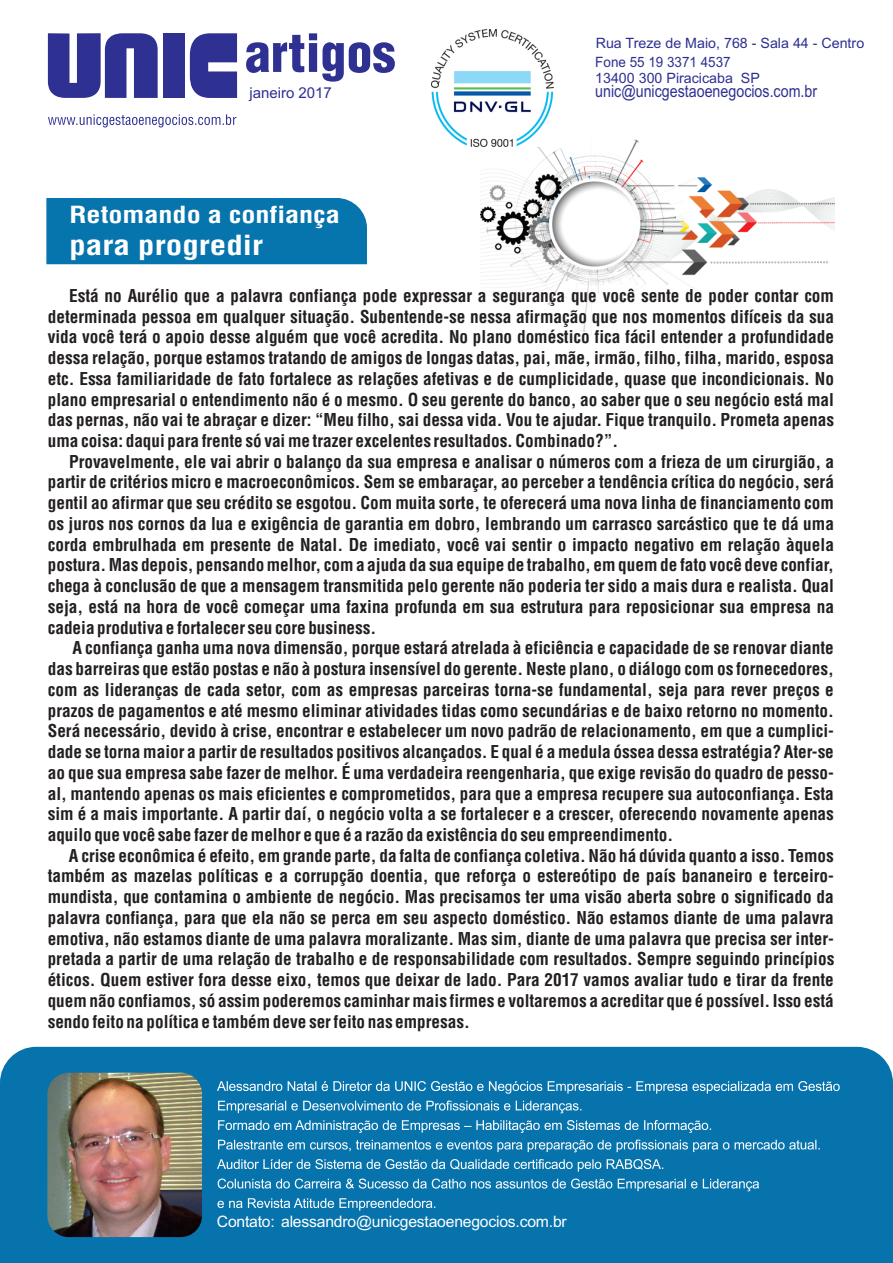
<style>
.page{position:relative;width:893px;height:1263px;background:#fff}
.page>*{position:absolute;margin:0;border:0;box-sizing:border-box;transform-origin:0 0}
.t1{font:27px "Switzerland Condensed";color:#fff;scale:1.23 1}
.t2{font:22.95px "Switzerland Condensed";color:#fff;scale:1.23 1}
.t3{font:17.25px/20.7px "Switzerland Condensed";color:#231f20;text-align:justify}
.t4{font:16.95px "Arial";color:#2e3092;scale:.84 1}
.t5{font:15.75px "Arial";letter-spacing:-.015em;color:#fff}
.t6{font:15px "Arial";color:#2e3092}
.t7{font:14.25px "Arial";color:#2e3092}
.t8{font:14.25px "Arial";color:#2e3092;scale:.94 1}
</style>
<div class="page">
<img style="left:480px;top:140px;width:354px;height:196px">
<div style="left:0;top:1047px;width:893px;height:216px;background:#0773ad"></div>
<svg style="left:217px;top:1081px;width:623px;height:13px;background:#3e92bf"></svg>
<svg style="left:218px;top:1100px;width:602px;height:52px;background:#2c88b9"></svg>
<svg style="left:217px;top:1159px;width:446px;height:12px;background:#4495c1"></svg>
<svg style="left:217px;top:1178px;width:542px;height:32px;background:#2684b7"></svg>
<img style="left:47px;top:1073px;width:155px;height:164px;border-radius:21px">
<svg style="left:48px;top:114px;width:188px;height:13px"></svg>
<svg style="left:48px;top:33px;width:110px;height:65px"></svg>
<svg style="left:190px;top:33px;width:47px;height:65px;background:#4b4da1"></svg>
<div style="left:164px;top:33px;width:21px;height:65px;background:#2e3092"></div>
<svg style="left:246px;top:33px;width:149px;height:49px"></svg>
<img style="left:432px;top:29px;width:122px;height:117px">
<div style="left:46px;top:198px;width:321px;height:66px;background:#0674ad"></div>
<p class="t6" style="left:249px;top:87px;width:84px">janeiro 2017</p>
<h2 class="t2" style="left:69px;top:201px;width:221px">Retomando a confiança</h2>
<h1 class="t1" style="left:69px;top:228px;width:159px">para progredir</h1>
<p class="t7" style="left:596px;top:38px;width:270px">Rua Treze de Maio, 768 - Sala 44 - Centro</p>
<p class="t7" style="left:595px;top:72px;width:166px">13400 300 Piracicaba SP</p>
<p class="t8" style="left:595px;top:56px;width:146px">Fone 55 19 3371 4537</p>
<p class="t4" style="left:595px;top:85px;width:266px">unic@unicgestaoenegocios.com.br</p>
<p class="t3" style="left:48px;top:287px;width:788px;text-indent:21px">Está no Aurélio que a palavra confiança pode expressar a segurança que você sente de poder contar com determinada pessoa em qualquer situação. Subentende-se nessa afirmação que nos momentos difíceis da sua vida você terá o apoio desse alguém que você acredita. No plano doméstico fica fácil entender a profundidade dessa relação, porque estamos tratando de amigos de longas datas, pai, mãe, irmão, filho, filha, marido, esposa etc. Essa familiaridade de fato fortalece as relações afetivas e de cumplicidade, quase que incondicionais. No plano empresarial o entendimento não é o mesmo. O seu gerente do banco, ao saber que o seu negócio está mal das pernas, não vai te abraçar e dizer: “Meu filho, sai dessa vida. Vou te ajudar. Fique tranquilo. Prometa apenas uma coisa: daqui para frente só vai me trazer excelentes resultados. Combinado?”.</p>
<p class="t3" style="left:48px;top:453px;width:788px;text-indent:21px">Provavelmente, ele vai abrir o balanço da sua empresa e analisar o números com a frieza de um cirurgião, a partir de critérios micro e macroeconômicos. Sem se embaraçar, ao perceber a tendência crítica do negócio, será gentil ao afirmar que seu crédito se esgotou. Com muita sorte, te oferecerá uma nova linha de financiamento com os juros nos cornos da lua e exigência de garantia em dobro, lembrando um carrasco sarcástico que te dá uma corda embrulhada em presente de Natal. De imediato, você vai sentir o impacto negativo em relação àquela postura. Mas depois, pensando melhor, com a ajuda da sua equipe de trabalho, em quem de fato você deve confiar, chega à conclusão de que a mensagem transmitida pelo gerente não poderia ter sido a mais dura e realista. Qual seja, está na hora de você começar uma faxina profunda em sua estrutura para reposicionar sua empresa na cadeia produtiva e fortalecer seu core business.</p>
<p class="t3" style="left:48px;top:640px;width:788px;text-indent:25px">A confiança ganha uma nova dimensão, porque estará atrelada à eficiência e capacidade de se renovar diante das barreiras que estão postas e não à postura insensível do gerente. Neste plano, o diálogo com os fornecedores, com as lideranças de cada setor, com as empresas parceiras torna-se fundamental, seja para rever preços e prazos de pagamentos e até mesmo eliminar atividades tidas como secundárias e de baixo retorno no momento.<br>Será necessário, devido à crise, encontrar e estabelecer um novo padrão de relacionamento, em que a cumplici&shy;dade se torna maior a partir de resultados positivos alcançados. E qual é a medula óssea dessa estratégia? Ater-se ao que sua empresa sabe fazer de melhor. É uma verdadeira reengenharia, que exige revisão do quadro de pesso&shy;al, mantendo apenas os mais eficientes e comprometidos, para que a empresa recupere sua autoconfiança. Esta sim é a mais importante. A partir daí, o negócio volta a se fortalecer e a crescer, oferecendo novamente apenas aquilo que você sabe fazer de melhor e que é a razão da existência do seu empreendimento.</p>
<p class="t3" style="left:48px;top:847px;width:788px;text-indent:21px">A crise econômica é efeito, em grande parte, da falta de confiança coletiva. Não há dúvida quanto a isso. Temos também as mazelas políticas e a corrupção doentia, que reforça o estereótipo de país bananeiro e terceiro&shy;mundista, que contamina o ambiente de negócio. Mas precisamos ter uma visão aberta sobre o significado da palavra confiança, para que ela não se perca em seu aspecto doméstico. Não estamos diante de uma palavra emotiva, não estamos diante de uma palavra moralizante. Mas sim, diante de uma palavra que precisa ser inter&shy;pretada a partir de uma relação de trabalho e de responsabilidade com resultados. Sempre seguindo princípios éticos. Quem estiver fora desse eixo, temos que deixar de lado. Para 2017 vamos avaliar tudo e tirar da frente quem não confiamos, só assim poderemos caminhar mais firmes e voltaremos a acreditar que é possível. Isso está sendo feito na política e também deve ser feito nas empresas.</p>
<p class="t5" style="left:217px;top:1216px;width:351px">Contato: alessandro@unicgestaoenegocios.com.br</p>
</div>
